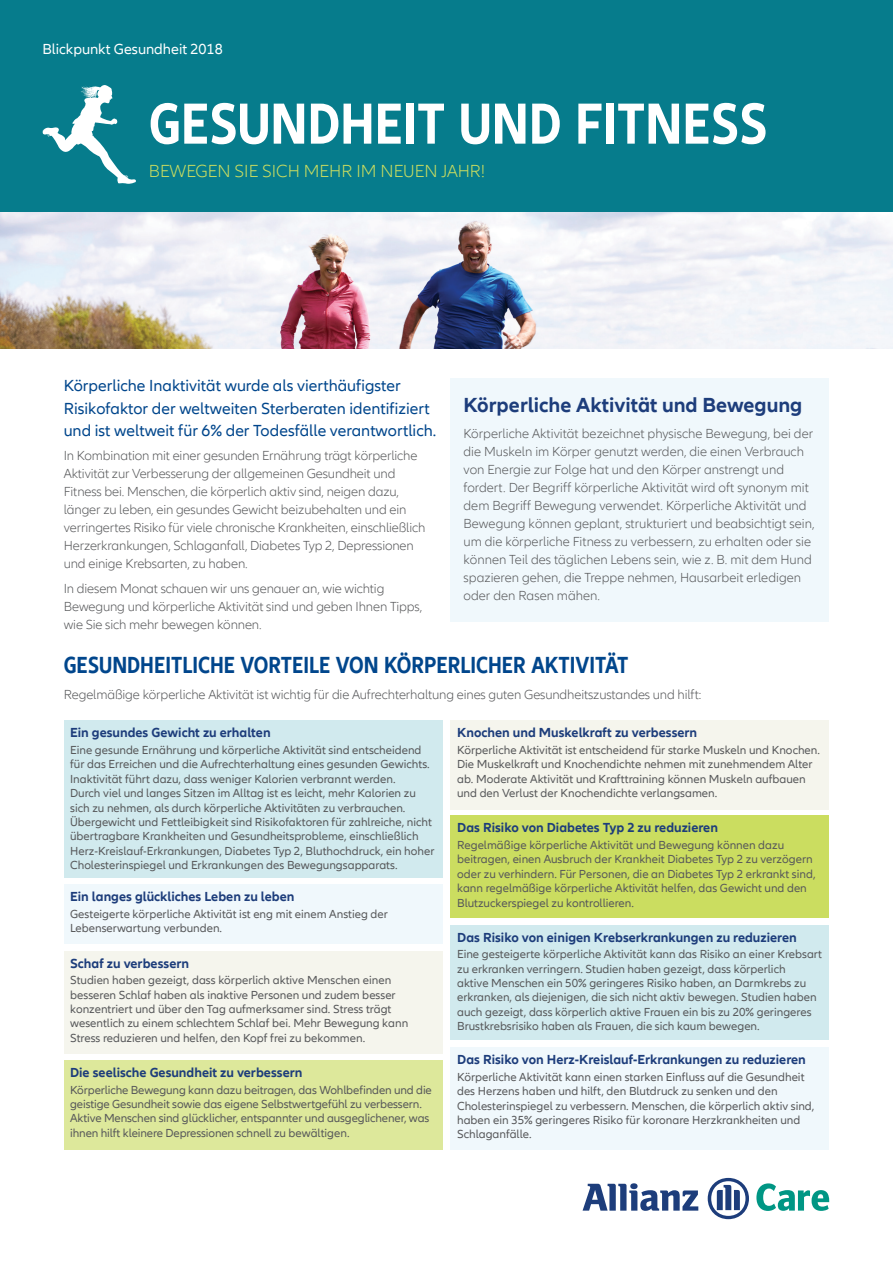
<style>
.page{position:relative;width:893px;height:1263px;background:#fff}
.page>*{position:absolute;margin:0;border:0;box-sizing:border-box;transform-origin:0 0}
.t1{font:700 condensed 60px "Allianz Neo";color:#fff}
.t2{font:700 condensed 24px "Allianz Neo";color:#01468c}
.t3{font:700 21px "Allianz Neo";color:#1d3d7b}
.t4{font:300 18px "Allianz Neo";color:#cbdd60}
.t5{font:16.5px/22.5px "Allianz Neo";color:#01468c}
.t6{font:15px "Allianz Neo";color:#fff}
.t7{font:300 13.5px/18px "Allianz Neo";letter-spacing:-.01em;color:#57585a}
.t8{font:700 13.5px "Allianz Neo";color:#1d3d7b}
.t9{font:12px/14.4px "Allianz Neo";color:#57585a}
</style>
<div class="page">
<div style="left:0;top:0;width:893px;height:213px;background:#067c8c"></div>
<svg style="left:583px;top:1183px;width:115px;height:28px"></svg>
<svg style="left:708px;top:1178px;width:41px;height:41px"></svg>
<svg style="left:756px;top:1183px;width:73px;height:28px"></svg>
<div style="left:451px;top:378px;width:378px;height:244px;background:#f0f8fc"></div>
<div style="left:64px;top:721px;width:378px;height:157px;background:#d1eaee"></div>
<div style="left:64px;top:1060px;width:378px;height:89px;background:#dde89b"></div>
<div style="left:451px;top:925px;width:378px;height:115px;background:#d1eaee"></div>
<div style="left:451px;top:721px;width:378px;height:89px;background:#f5f5ed"></div>
<div style="left:451px;top:816px;width:378px;height:102px;background:#cbdd60"></div>
<div style="left:451px;top:1047px;width:378px;height:102px;background:#f0f8fc"></div>
<div style="left:64px;top:951px;width:378px;height:102px;background:#f5f5ed"></div>
<div style="left:64px;top:884px;width:378px;height:60px;background:#f0f8fc"></div>
<svg style="left:43px;top:85px;width:93px;height:99px"></svg>
<img style="left:0;top:213px;width:893px;height:136px">
<p class="t6" style="left:43px;top:40px;width:182px">Blickpunkt Gesundheit 2018</p>
<h1 class="t1" style="left:149px;top:89px;width:620px">GESUNDHEIT UND FITNESS</h1>
<h3 class="t4" style="left:149px;top:161px;width:337px">BEWEGEN SIE SICH MEHR IM NEUEN JAHR!</h3>
<h3 class="t5" style="left:64px;top:375px;width:374px">Körperliche Inaktivität wurde als vierthäufigster<br>Risikofaktor der weltweiten Sterberaten identifiziert und ist weltweit für 6% der Todesfälle verantwortlich.</h3>
<p class="t7" style="left:64px;top:447px;width:363px">In Kombination mit einer gesunden Ernährung trägt körperliche Aktivität zur Verbesserung der allgemeinen Gesundheit und Fitness bei. Menschen, die körperlich aktiv sind, neigen dazu, länger zu leben, ein gesundes Gewicht beizubehalten und ein verringertes Risiko für viele chronische Krankheiten, einschließlich Herzerkrankungen, Schlaganfall, Diabetes Typ 2, Depressionen und einige Krebsarten, zu haben.</p>
<p class="t7" style="left:64px;top:580px;width:360px">In diesem Monat schauen wir uns genauer an, wie wichtig<br>Bewegung und körperliche Aktivität sind und geben Ihnen Tipps, wie Sie sich mehr bewegen können.</p>
<h3 class="t3" style="left:463px;top:392px;width:340px">Körperliche Aktivität und Bewegung</h3>
<p class="t7" style="left:463px;top:425px;width:352px">Körperliche Aktivität bezeichnet physische Bewegung, bei der die Muskeln im Körper genutzt werden, die einen Verbrauch von Energie zur Folge hat und den Körper anstrengt und fordert. Der Begriff körperliche Aktivität wird oft synonym mit dem Begriff Bewegung verwendet. Körperliche Aktivität und Bewegung können geplant, strukturiert und beabsichtigt sein, um die körperliche Fitness zu verbessern, zu erhalten oder sie können Teil des täglichen Lebens sein, wie z. B. mit dem Hund spazieren gehen, die Treppe nehmen, Hausarbeit erledigen oder den Rasen mähen.</p>
<h2 class="t2" style="left:64px;top:651px;width:566px">GESUNDHEITLICHE VORTEILE VON KÖRPERLICHER AKTIVITÄT</h2>
<p class="t7" style="left:64px;top:686px;width:639px">Regelmäßige körperliche Aktivität ist wichtig für die Aufrechterhaltung eines guten Gesundheitszustandes und hilft:</p>
<p class="t8" style="left:70px;top:725px;width:202px">Ein gesundes Gewicht zu erhalten</p>
<p class="t9" style="left:70px;top:743px;width:366px">Eine gesunde Ernährung und körperliche Aktivität sind entscheidend für das Erreichen und die Aufrechterhaltung eines gesunden Gewichts.<br>Inaktivität führt dazu, dass weniger Kalorien verbrannt werden.<br>Durch viel und langes Sitzen im Alltag ist es leicht, mehr Kalorien zu sich zu nehmen, als durch körperliche Aktivitäten zu verbrauchen.<br>Übergewicht und Fettleibigkeit sind Risikofaktoren für zahlreiche, nicht übertragbare Krankheiten und Gesundheitsprobleme, einschließlich Herz-Kreislauf-Erkrankungen, Diabetes Typ 2, Bluthochdruck, ein hoher Cholesterinspiegel und Erkrankungen des Bewegungsapparats.</p>
<p class="t8" style="left:457px;top:725px;width:242px">Knochen und Muskelkraft zu verbessern</p>
<p class="t9" style="left:457px;top:743px;width:364px">Körperliche Aktivität ist entscheidend für starke Muskeln und Knochen.<br>Die Muskelkraft und Knochendichte nehmen mit zunehmendem Alter ab. Moderate Aktivität und Krafttraining können Muskeln aufbauen und den Verlust der Knochendichte verlangsamen.</p>
<p class="t8" style="left:457px;top:820px;width:262px">Das Risiko von Diabetes Typ 2 zu reduzieren</p>
<p class="t9" style="left:457px;top:838px;width:360px">Regelmäßige körperliche Aktivität und Bewegung können dazu beitragen, einen Ausbruch der Krankheit Diabetes Typ 2 zu verzögern oder zu verhindern. Für Personen, die an Diabetes Typ 2 erkrankt sind, kann regelmäßige körperliche Aktivität helfen, das Gewicht und den Blutzuckerspiegel zu kontrollieren.</p>
<p class="t8" style="left:70px;top:889px;width:226px">Ein langes glückliches Leben zu leben</p>
<p class="t9" style="left:70px;top:907px;width:319px">Gesteigerte körperliche Aktivität ist eng mit einem Anstieg der<br>Lebenserwartung verbunden.</p>
<p class="t8" style="left:457px;top:929px;width:341px">Das Risiko von einigen Krebserkrankungen zu reduzieren</p>
<p class="t9" style="left:457px;top:947px;width:366px">Eine gesteigerte körperliche Aktivität kann das Risiko an einer Krebsart zu erkranken verringern. Studien haben gezeigt, dass körperlich<br>aktive Menschen ein 50% geringeres Risiko haben, an Darmkrebs zu erkranken, als diejenigen, die sich nicht aktiv bewegen. Studien haben auch gezeigt, dass körperlich aktive Frauen ein bis zu 20% geringeres Brustkrebsrisiko haben als Frauen, die sich kaum bewegen.</p>
<p class="t8" style="left:70px;top:955px;width:120px">Schaf zu verbessern</p>
<p class="t9" style="left:70px;top:973px;width:340px">Studien haben gezeigt, dass körperlich aktive Menschen einen besseren Schlaf haben als inaktive Personen und zudem besser konzentriert und über den Tag aufmerksamer sind. Stress trägt wesentlich zu einem schlechtem Schlaf bei. Mehr Bewegung kann Stress reduzieren und helfen, den Kopf frei zu bekommen.</p>
<p class="t8" style="left:70px;top:1065px;width:234px">Die seelische Gesundheit zu verbessern</p>
<p class="t9" style="left:70px;top:1083px;width:363px">Körperliche Bewegung kann dazu beitragen, das Wohlbefinden und die geistige Gesundheit sowie das eigene Selbstwertgefühl zu verbessern.<br>Aktive Menschen sind glücklicher, entspannter und ausgeglichener, was ihnen hilft kleinere Depressionen schnell zu bewältigen.</p>
<p class="t8" style="left:457px;top:1052px;width:350px">Das Risiko von Herz-Kreislauf-Erkrankungen zu reduzieren</p>
<p class="t9" style="left:457px;top:1070px;width:359px">Körperliche Aktivität kann einen starken Einfluss auf die Gesundheit des Herzens haben und hilft, den Blutdruck zu senken und den Cholesterinspiegel zu verbessern. Menschen, die körperlich aktiv sind, haben ein 35% geringeres Risiko für koronare Herzkrankheiten und Schlaganfälle.</p>
</div>
